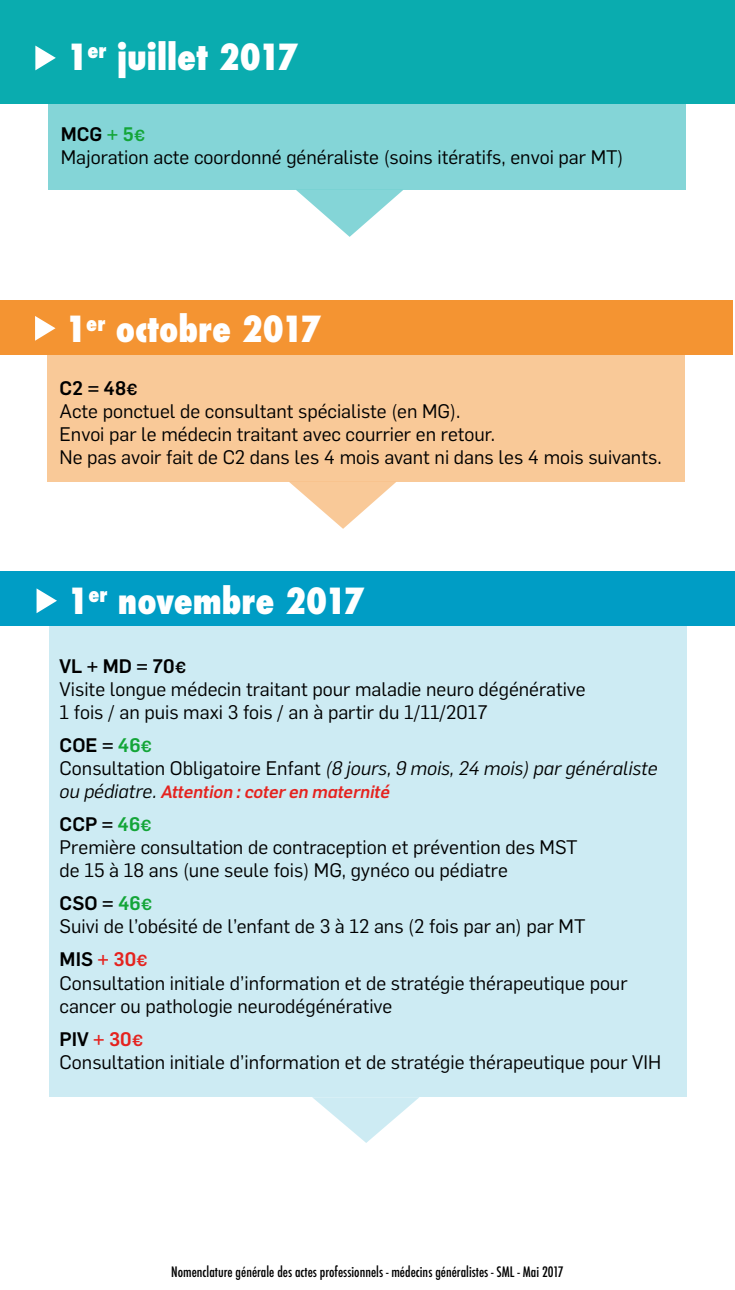
<style>
.page{position:relative;width:735px;height:1290px;background:#fff}
.page>*{position:absolute;margin:0;border:0;box-sizing:border-box;transform-origin:0 0}
.t1{font:800 condensed 35px "Futura";color:#fff}
.t2{font:19.25px/23.1px "Flama";color:#000}
.t3{font:italic 19.25px/23.1px "Flama";color:#000}
.t4{font:italic 500 17.5px "Flama";color:#e5231f}
.t5{font:500 condensed 14px "Futura";color:#000}
.s1{font-weight:500}
.s2{font-weight:500;color:#13a538}
.s3{font-weight:500;font-size:15.75px;color:#13a538}
.s4{font-weight:500;font-size:15.75px}
.s5{font-weight:500;font-style:normal}
.s6{font-weight:500;font-style:normal;color:#13a538}
.s7{font-weight:500;font-style:normal;font-size:15.75px;color:#13a538}
.s8{font-style:normal}
.s9{font-weight:400;font-size:19.25px;color:#000}
.s10{font-weight:500;color:#e5231f}
.s11{font-weight:500;font-size:15.75px;color:#e5231f}
</style>
<div class="page">
<svg style="left:296px;top:190px;width:107px;height:47px"></svg>
<div style="left:49px;top:626px;width:637px;height:471px;background:#cdebf3"></div>
<div style="left:47px;top:355px;width:637px;height:127px;background:#f9c998"></div>
<div style="left:0;top:1px;width:733px;height:103px;background:#0aacaf"></div>
<div style="left:0;top:300px;width:732px;height:55px;background:#f49432"></div>
<div style="left:0;top:572px;width:734px;height:54px;background:#009dc5"></div>
<div style="left:48px;top:104px;width:637px;height:86px;background:#84d5d7"></div>
<svg style="left:35px;top:316px;width:20px;height:25px"></svg>
<svg style="left:37px;top:588px;width:20px;height:25px"></svg>
<svg style="left:35px;top:46px;width:21px;height:24px"></svg>
<svg style="left:289px;top:482px;width:107px;height:47px"></svg>
<svg style="left:312px;top:1097px;width:107px;height:46px"></svg>
<h1 class="t1" style="left:66px;top:33px;width:233px">1<sup>er</sup> juillet 2017</h1>
<p class="t2" style="left:61px;top:122px;width:564px"><span class="s1">MCG</span> <span class="s2">+ 5</span><span class="s3">€<br></span>Majoration acte coordonné généraliste (soins itératifs, envoi par MT)</p>
<h1 class="t1" style="left:65px;top:305px;width:257px">1<sup>er</sup> octobre 2017</h1>
<p class="t2" style="left:59px;top:375px;width:603px"><span class="s1">C2 = 48</span><span class="s4">€<br></span>Acte ponctuel de consultant spécialiste (en MG).<br>Envoi par le médecin traitant avec courrier en retour.<br>Ne pas avoir fait de C2 dans les 4 mois avant ni dans les 4 mois suivants.</p>
<h1 class="t1" style="left:67px;top:577px;width:298px">1<sup>er</sup> novembre 2017</h1>
<p class="t2" style="left:60px;top:653px;width:527px"><span class="s1">VL + MD = 70</span><span class="s4">€<br></span>Visite longue médecin traitant pour maladie neuro dégénérative<br>1 fois / an puis maxi 3 fois / an à partir du 1/11/2017</p>
<p class="t3" style="left:60px;top:732px;width:599px"><span class="s5">COE =</span> <span class="s6">46</span><span class="s7">€<br></span><span class="s8">Consultation Obligatoire Enfant</span> (8 jours, 9 mois, 24 mois) par généraliste</p>
<p class="t4" style="left:60px;top:779px;width:331px"><span class="s9">ou pédiatre.</span> Attention : coter en maternité</p>
<p class="t2" style="left:60px;top:811px;width:519px"><span class="s1">CCP =</span> <span class="s2">46</span><span class="s3">€<br></span>Première consultation de contraception et prévention des MST de 15 à 18 ans (une seule fois) MG, gynéco ou pédiatre</p>
<p class="t2" style="left:60px;top:891px;width:527px"><span class="s1">CSO =</span> <span class="s2">46</span><span class="s3">€<br></span>Suivi de l’obésité de l’enfant de 3 à 12 ans (2 fois par an) par MT</p>
<p class="t2" style="left:60px;top:947px;width:569px"><span class="s1">MIS</span> <span class="s10">+ 30</span><span class="s11">€<br></span>Consultation initiale d’information et de stratégie thérapeutique pour cancer ou pathologie neurodégénérative</p>
<p class="t2" style="left:60px;top:1026px;width:602px"><span class="s1">PIV</span> <span class="s10">+ 30</span><span class="s11">€<br></span>Consultation initiale d’information et de stratégie thérapeutique pour VIH</p>
<p class="t5" style="left:171px;top:1262px;width:394px">Nomenclature générale des actes professionnels - médecins généralistes - SML - Mai 2017</p>
</div>
